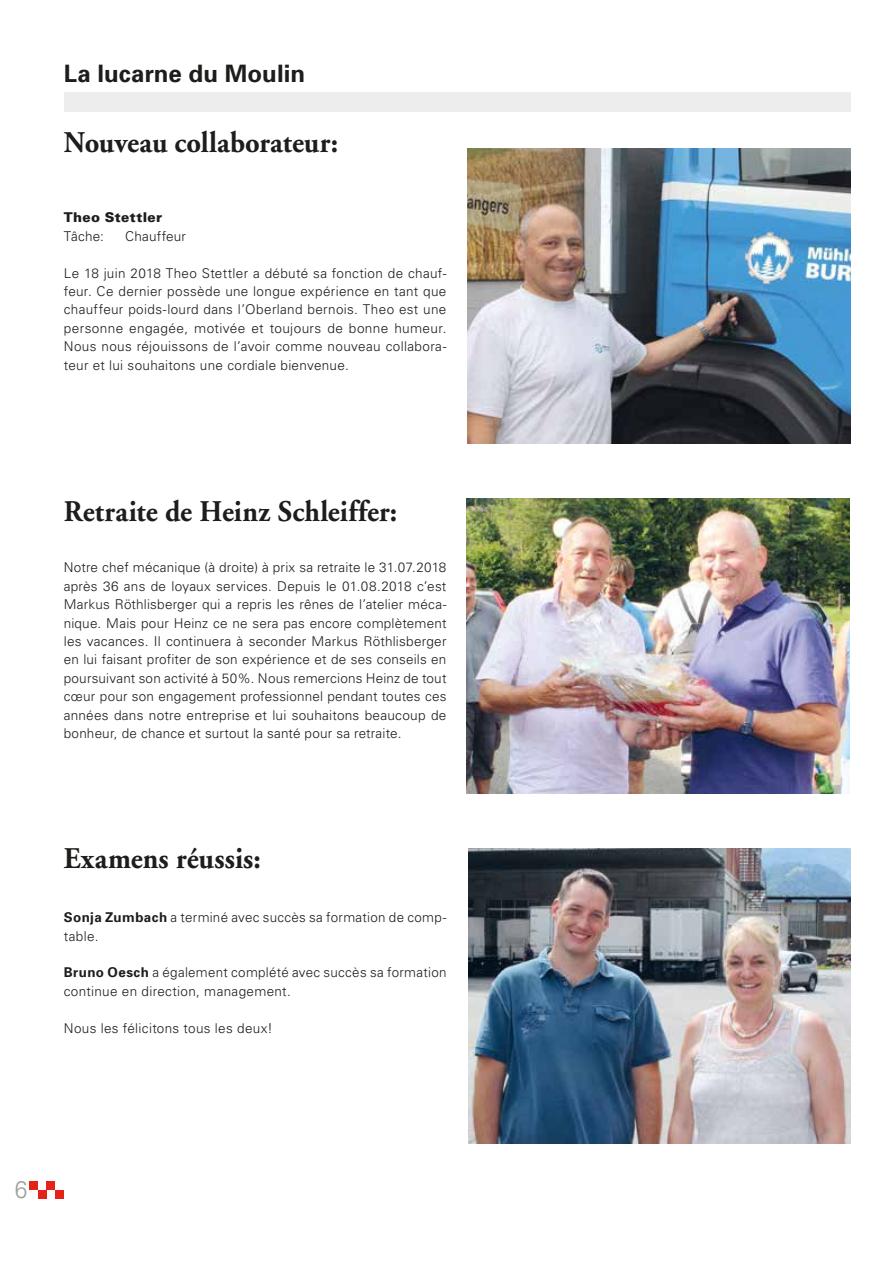
<style>
.page{position:relative;width:893px;height:1263px;background:#fff}
.page>*{position:absolute;margin:0;border:0;box-sizing:border-box;transform-origin:0 0}
.t1{font:700 30px "Adobe Garamond";letter-spacing:.005em;color:#1d1d1b;scale:.95 1}
.t2{font:700 30px "Adobe Garamond Pro";color:#1d1d1b;scale:.95 1}
.t3{font:700 24px "Univers";letter-spacing:.005em;color:#1d1d1b}
.t4{font:300 24px "Univers";color:#9d9d9c;scale:.95 1}
.t5{font:300 13.5px/18.5px "Univers";letter-spacing:.02em;color:#1d1d1b;text-align:justify}
.t6{font:900 13.5px "Univers";letter-spacing:.025em;color:#1d1d1b}
.s1{font-weight:700}
</style>
<div class="page">
<div style="left:47px;top:1181px;width:8px;height:9px;background:#e5231b"></div>
<div style="left:30px;top:1181px;width:8px;height:9px;background:#e5231b"></div>
<div style="left:55px;top:1190px;width:9px;height:8px;background:#e5231b"></div>
<div style="left:38px;top:1190px;width:9px;height:8px;background:#e5231b"></div>
<div style="left:64px;top:93px;width:786px;height:19px;background:#ededed"></div>
<img style="left:468px;top:149px;width:382px;height:294px">
<img style="left:467px;top:499px;width:383px;height:294px">
<img style="left:468px;top:848px;width:383px;height:295px">
<h2 class="t3" style="left:64px;top:58px;width:243px">La lucarne du Moulin</h2>
<h1 class="t2" style="left:64px;top:125px;width:290px">Nouveau collaborateur:</h1>
<p class="t6" style="left:64px;top:209px;width:100px">Theo Stettler</p>
<p class="t5" style="left:64px;top:226px;width:42px">Tâche:</p>
<p class="t5" style="left:125px;top:226px;width:62px">Chauffeur</p>
<p class="t5" style="left:64px;top:263px;width:384px">Le 18 juin 2018 Theo Stettler a débuté sa fonction de chauf&shy;feur. Ce dernier possède une longue expérience en tant que chauffeur poids-lourd dans l’Oberland bernois. Theo est une personne engagée, motivée et toujours de bonne humeur.<br>Nous nous réjouissons de l’avoir comme nouveau collabora&shy;teur et lui souhaitons une cordiale bienvenue.</p>
<h1 class="t1" style="left:64px;top:495px;width:352px">Retraite de Heinz Schleiffer:</h1>
<p class="t5" style="left:64px;top:558px;width:384px">Notre chef mécanique (à droite) à prix sa retraite le 31.07.2018 après 36 ans de loyaux services. Depuis le 01.08.2018 c’est Markus Röthlisberger qui a repris les rênes de l’atelier méca&shy;nique. Mais pour Heinz ce ne sera pas encore complètement les vacances. Il continuera à seconder Markus Röthlisberger en lui faisant profiter de son expérience et de ses conseils en poursuivant son activité à 50%. Nous remercions Heinz de tout cœur pour son engagement professionnel pendant toutes ces années dans notre entreprise et lui souhaitons beaucoup de bonheur, de chance et surtout la santé pour sa retraite.</p>
<h1 class="t1" style="left:64px;top:842px;width:209px">Examens réussis:</h1>
<p class="t5" style="left:64px;top:908px;width:384px"><span class="s1">Sonja Zumbach</span> a terminé avec succès sa formation de comp&shy;table.</p>
<p class="t5" style="left:64px;top:963px;width:384px"><span class="s1">Bruno Oesch</span> a également complété avec succès sa formation continue en direction, management.</p>
<p class="t5" style="left:64px;top:1018px;width:211px">Nous les félicitons tous les deux!</p>
<h2 class="t4" style="left:15px;top:1175px;width:15px">6</h2>
</div>
